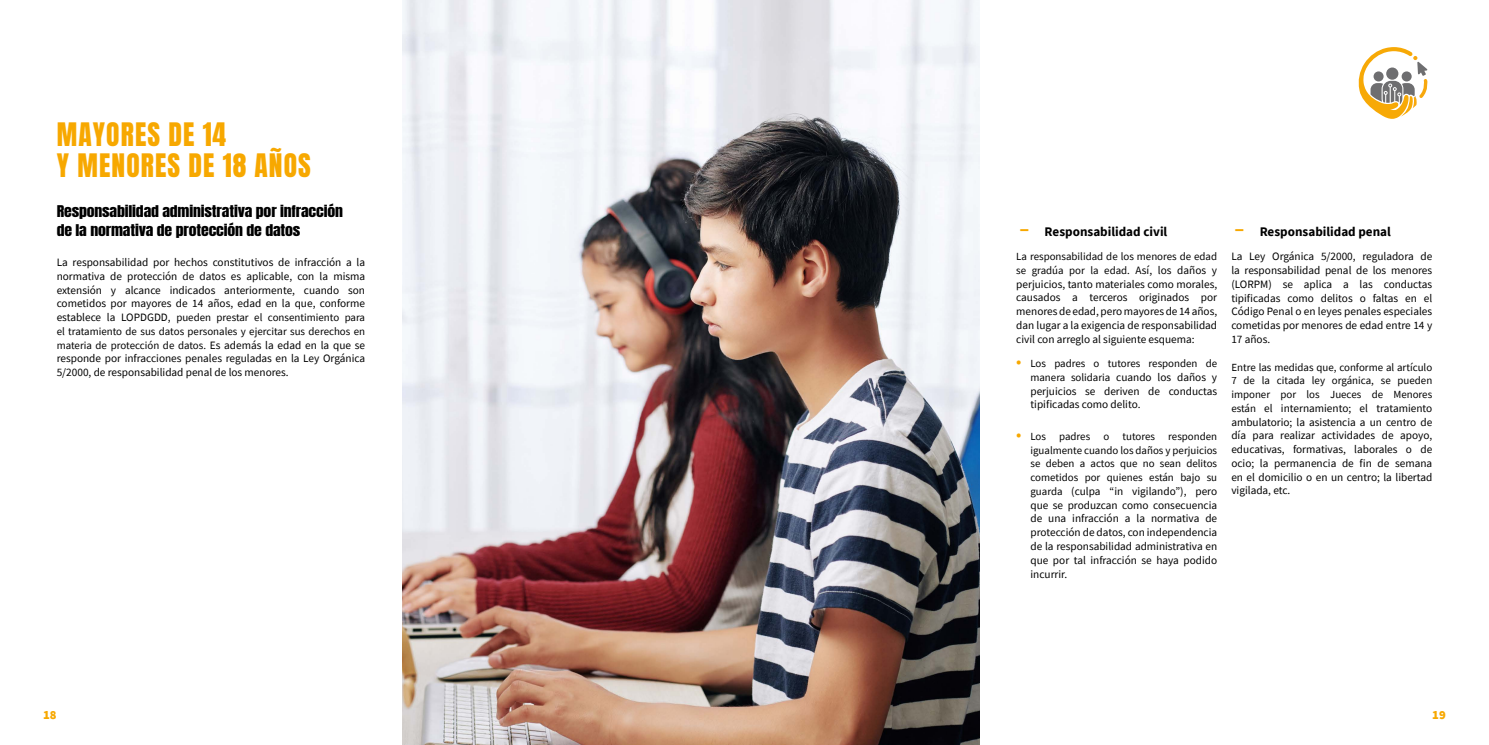
<style>
.page{position:relative;width:1489px;height:745px;background:#fff}
.page>*{position:absolute;margin:0;border:0;box-sizing:border-box;transform-origin:0 0}
.t1{font:27.5px/31.2px "Anton";letter-spacing:.04em;color:#f7a800}
.t2{font:13.75px/18.8px "Anton";letter-spacing:-.01em;color:#000;scale:1.15 1}
.t3{font:700 13.12px "Source Sans Pro";color:#000}
.t4{font:900 12.5px "Source Sans Pro";color:#f7a800}
.t5{font:11.25px/13.8px "Source Sans Pro";color:#000;text-align:justify}
.t6{font:10.88px/13.8px "Source Sans Pro";color:#000;text-align:justify}
.s1{font-size:11.25px}
.s2{font-size:17.5px;color:#f7a800}
.s3{font-size:10.88px}
</style>
<div class="page">
<img style="left:402px;top:0;width:577px;height:744px">
<svg style="left:1358px;top:47px;width:70px;height:72px"></svg>
<h1 class="t1" style="left:57px;top:120px;width:255px">MAYORES DE 14<br>Y MENORES DE 18 AÑOS</h1>
<p class="t2" style="left:57px;top:203px;width:250px">Responsabilidad administrativa por infracción de la normativa de protección de datos</p>
<p class="t5" style="left:57px;top:255px;width:310px">La responsabilidad por hechos constitutivos de infracción a la normativa de protección de datos es aplicable, con la misma extensión y alcance indicados anteriormente, cuando son cometidos por mayores de 14 años, edad en la que, conforme</p>
<p class="t6" style="left:57px;top:310px;width:310px"><span class="s1">establece la LOPDGDD,</span> pueden prestar el consentimiento para el tratamiento de sus datos personales y ejercitar sus derechos en materia de protección de datos. <span class="s1">Es además la edad en la que se</span></p>
<p class="t5" style="left:57px;top:351px;width:310px">responde por infracciones penales reguladas en la Ley Orgánica<br>5/2000, de responsabilidad penal de los menores.</p>
<p class="t3" style="left:1019px;top:222px;width:149px"><span class="s2">−</span> Responsabilidad civil</p>
<p class="t6" style="left:1016px;top:249px;width:202px">La responsabilidad de los menores de edad se gradúa por la edad. <span class="s1">Así, los daños y</span></p>
<p class="t5" style="left:1016px;top:277px;width:202px">perjuicios, tanto materiales como morales, causados a terceros originados por menores de edad, pero mayores de 14 años, dan lugar a la exigencia de responsabilidad civil con arreglo al siguiente esquema:</p>
<p class="t6" style="left:1016px;top:356px;width:202px;text-align:right"><span class="s2">•</span> Los padres o tutores responden de manera solidaria <span class="s1">cuando los daños y</span></p>
<p class="t5" style="left:1030px;top:383px;width:188px">perjuicios se deriven de conductas tipificadas como delito.</p>
<p class="t6" style="left:1030px;top:429px;width:188px;text-indent:-14px"><span class="s2">•</span> Los padres o tutores responden igualmente cuando los daños y perjuicios se deben a actos que no sean delitos cometidos por quienes están bajo su</p>
<p class="t5" style="left:1030px;top:484px;width:188px"><span class="s3">guarda</span> (culpa “in vigilando”), pero que se produzcan como consecuencia de una infracción a la normativa de protección de datos, con independencia de la responsabilidad administrativa en que por tal infracción se haya podido incurrir.</p>
<p class="t3" style="left:1234px;top:222px;width:157px"><span class="s2">−</span> Responsabilidad penal</p>
<p class="t5" style="left:1231px;top:249px;width:202px">La Ley Orgánica 5/2000, reguladora de la responsabilidad penal de los menores (LORPM) se aplica a las conductas tipificadas como delitos o faltas en el Código Penal o en leyes penales especiales cometidas por menores de edad entre 14 y 17 años.</p>
<p class="t6" style="left:1231px;top:360px;width:202px">Entre las medidas que, conforme al artículo 7 de la citada ley orgánica, se pueden imponer por los Jueces de Menores</p>
<p class="t5" style="left:1231px;top:401px;width:202px"><span class="s3">están</span> el internamiento; el tratamiento ambulatorio; la asistencia a un centro de día para realizar actividades de apoyo, educativas, formativas, laborales o de ocio; la permanencia de fin de semana en el domicilio o en un centro; la libertad vigilada, etc.</p>
<p class="t4" style="left:43px;top:706px;width:15px">18</p>
<p class="t4" style="left:1431px;top:706px;width:15px">19</p>
</div>
